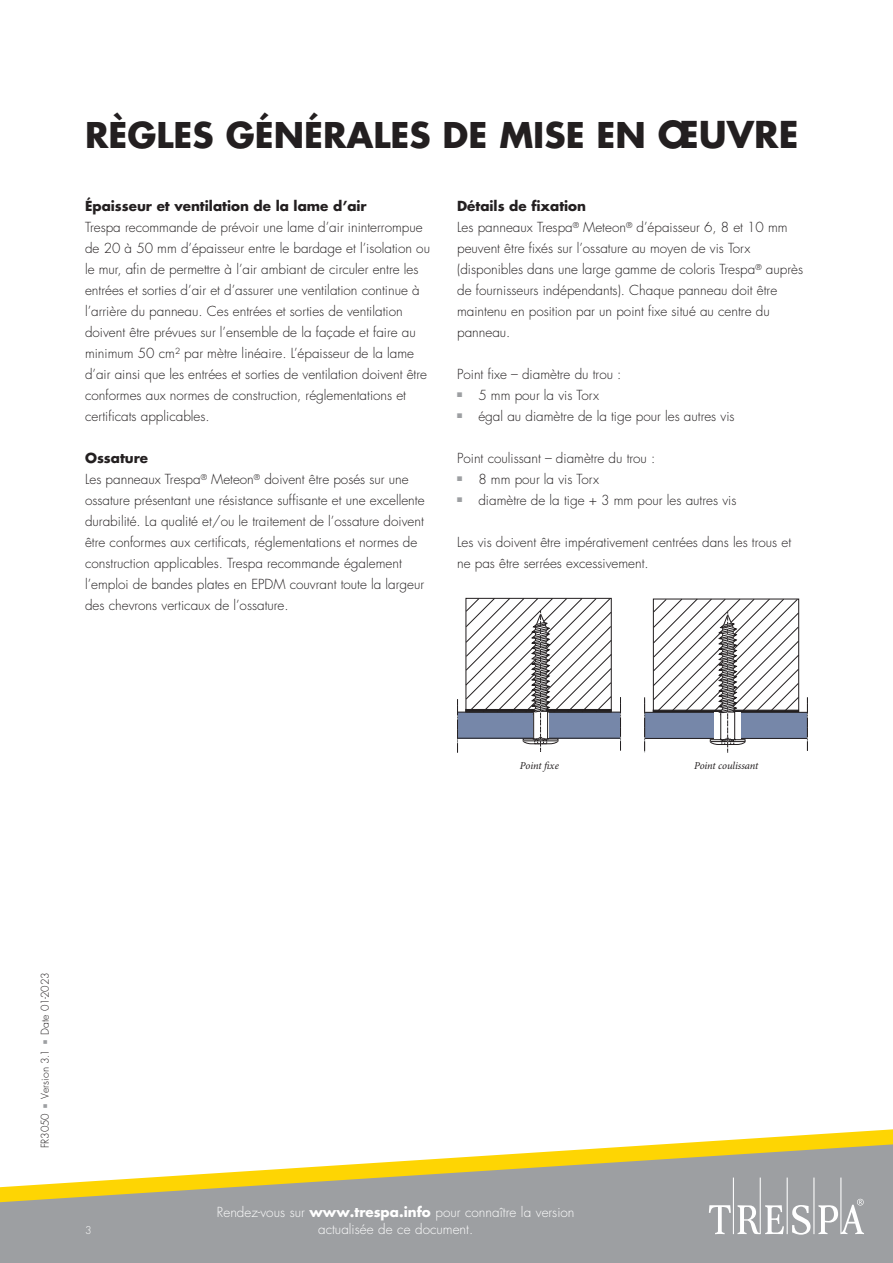
<style>
.page{position:relative;width:893px;height:1263px;background:#fff}
.page>*{position:absolute;margin:0;border:0;box-sizing:border-box;transform-origin:0 0}
.t1{font:700 34.5px "Futura Std";color:#231f20}
.t2{font:14.4px "Futura";color:#231f20}
.t3{font:300 13.5px/21px "Futura Std";color:#231f20}
.t4{font:300 13.5px/16.5px "Futura Std";color:#fff;text-align:center}
.t5{font:700 13.5px "Futura Std";color:#231f20}
.t6{font:300 10.5px "Futura Std";letter-spacing:-.005em;color:#231f20}
.t7{font:italic 10.5px "Minion Pro";letter-spacing:-.01em;color:#231f20}
.t8{font:300 10.5px "Futura Std";color:#fff}
.s1{font-size:36px}
.s2{font-weight:700}
.s3{color:#9d9fa2}
</style>
<div class="page">
<div style="left:0;top:1212px;width:893px;height:51px;background:#9d9fa2"></div>
<svg style="left:709px;top:1212px;width:155px;height:23px"></svg>
<svg style="left:0;top:1129px;width:893px;height:83px"></svg>
<div style="left:457px;top:712px;width:163px;height:26px;background:#7687a9"></div>
<svg style="left:620px;top:697px;width:1px;height:54px"></svg>
<svg style="left:457px;top:699px;width:1px;height:54px"></svg>
<div style="left:645px;top:712px;width:162px;height:26px;background:#7687a9"></div>
<div style="left:644px;top:712px;width:164px;height:27px;border:1px solid #231f20"></div>
<svg style="left:807px;top:697px;width:1px;height:54px"></svg>
<hr style="left:644px;top:699px;width:1px;height:53px;background:#9d9fa2">
<svg style="left:644px;top:697px;width:1px;height:54px"></svg>
<svg style="left:652px;top:598px;width:148px;height:155px"></svg>
<svg style="left:464px;top:597px;width:149px;height:155px"></svg>
<h1 class="t1" style="left:85px;top:112px;width:715px">RÈGLES GÉNÉRALES DE MISE EN <span class="s1">ŒUVRE</span></h1>
<p class="t2" style="left:771px;top:112px;width:10px">b</p>
<p class="t5" style="left:85px;top:197px;width:283px">Épaisseur et ventilation de la lame d’air</p>
<p class="t3" style="left:85px;top:217px;width:346px">Trespa recommande de prévoir une lame d’air ininterrompue de 20 à 50 mm d’épaisseur entre le bardage et l’isolation ou le mur, afin de permettre à l’air ambiant de circuler entre les entrées et sorties d’air et d’assurer une ventilation continue à l’arrière du panneau. Ces entrées et sorties de ventilation doivent être prévues sur l’ensemble de la façade et faire au minimum 50 cm² par mètre linéaire. L’épaisseur de la lame d’air ainsi que les entrées et sorties de ventilation doivent être conformes aux normes de construction, réglementations et certificats applicables.</p>
<p class="t3" style="left:85px;top:448px;width:341px"><span class="s2">Ossature<br></span>Les panneaux Trespa<sup>®</sup> Meteon<sup>®</sup> doivent être posés sur une ossature présentant une résistance suffisante et une excellente durabilité. La qualité et/ou le traitement de l’ossature doivent être conformes aux certificats, réglementations et normes de construction applicables. Trespa recommande également l’emploi de bandes plates en EPDM couvrant toute la largeur des chevrons verticaux de l’ossature.</p>
<p class="t3" style="left:457px;top:196px;width:347px"><span class="s2">Détails de fixation<br></span>Les panneaux Trespa<sup>®</sup> Meteon<sup>®</sup> d’épaisseur 6, 8 et 10 mm peuvent être fixés sur l’ossature au moyen de vis Torx (disponibles dans une large gamme de coloris Trespa<sup>®</sup> auprès de fournisseurs indépendants). Chaque panneau doit être maintenu en position par un point fixe situé au centre du panneau.</p>
<p class="t3" style="left:457px;top:364px;width:166px">Point fixe – diamètre du trou :</p>
<p class="t3" style="left:457px;top:385px;width:143px"><sup>■</sup> 5 mm pour la vis Torx</p>
<p class="t3" style="left:457px;top:406px;width:279px"><sup>■</sup> égal au diamètre de la tige pour les autres vis</p>
<p class="t3" style="left:457px;top:448px;width:200px">Point coulissant – diamètre du trou :</p>
<p class="t3" style="left:457px;top:469px;width:143px"><sup>■</sup> 8 mm pour la vis Torx</p>
<p class="t3" style="left:457px;top:490px;width:281px"><sup>■</sup> diamètre de la tige + 3 mm pour les autres vis</p>
<p class="t3" style="left:457px;top:532px;width:336px">Les vis doivent être impérativement centrées dans les trous et ne pas être serrées excessivement.</p>
<p class="t7" style="left:520px;top:759px;width:40px">Point fixe</p>
<p class="t7" style="left:694px;top:759px;width:66px">Point coulissant</p>
<p class="t6" style="left:38px;top:1148px;width:177px;rotate:-90deg">FR3050 <span class="s3">■</span> Version 3.1 <span class="s3">■</span> Date 01-2023</p>
<p class="t8" style="left:85px;top:1223px;width:8px">3</p>
<p class="t4" style="left:217px;top:1204px;width:359px">Rendez-vous sur <span class="s2">www.trespa.info</span> pour connaître la version actualisée de ce document.</p>
</div>
